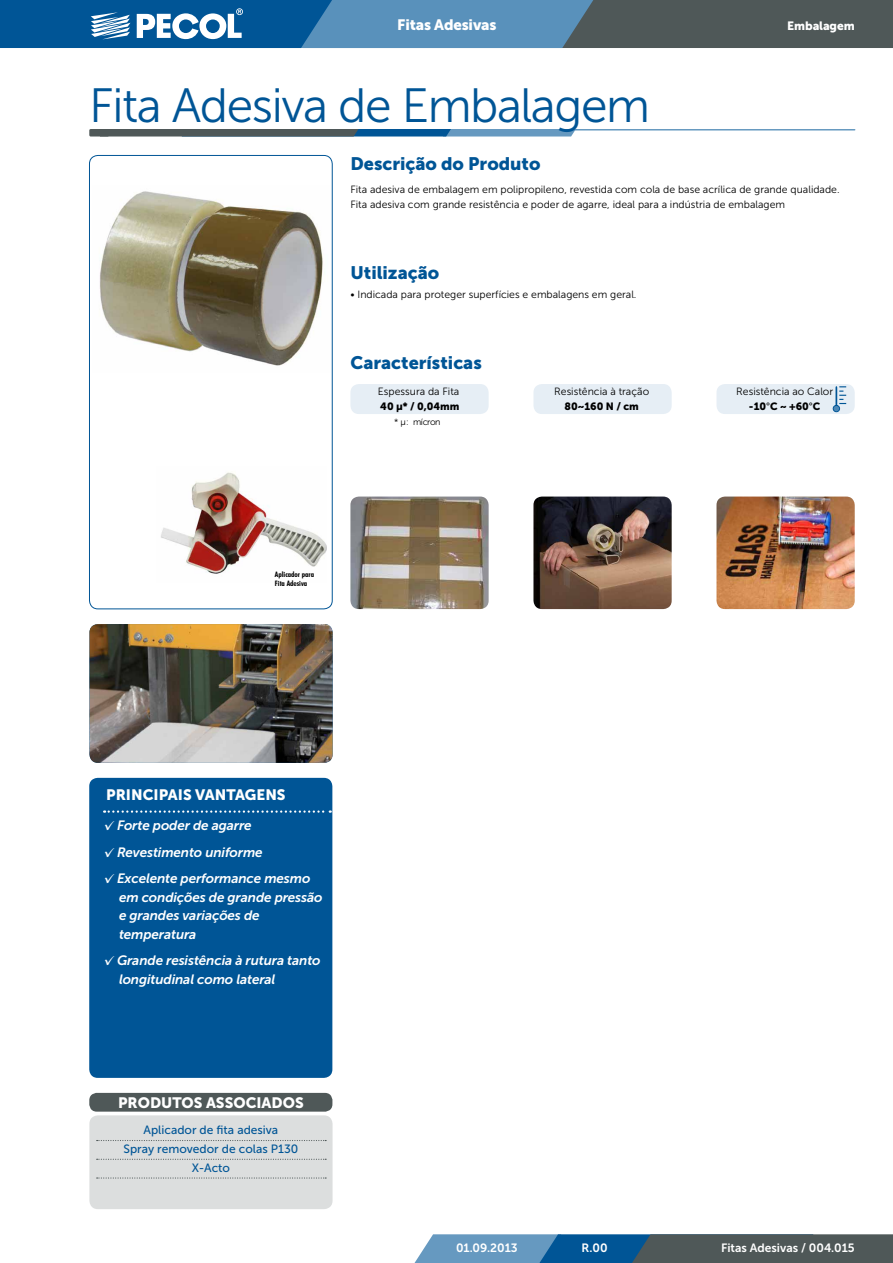
<style>
.page{position:relative;width:893px;height:1263px;background:#fff}
.page>*{position:absolute;margin:0;border:0;box-sizing:border-box;transform-origin:0 0}
.t1{font:48px "Museo Sans 300";letter-spacing:-.03em;color:#005596}
.t2{font:18px "Museo Sans 900";color:#005596}
.t3{font:15px "Museo Sans 900";color:#fff}
.t4{font:italic 13.5px/18.8px "Museo Sans 700";letter-spacing:-.01em;color:#fff}
.t5{font:12px/18.8px "Museo Sans 500";color:#005596;text-align:center}
.t6{font:12px "Museo Sans 700";color:#fff}
.t7{font:12px "Museo Sans 900";color:#fff}
.t8{font:10.5px/15px "Museo Sans 300";color:#000}
.t9{font:10.5px "Museo Sans 900";color:#000}
.t10{font:9px "Museo Sans 300";letter-spacing:-.04em;color:#000}
.t11{font:700 condensed 7.5px/9px "Futura BT";color:#000}
.s1{font-family:"Museo Sans 300"}
.s2{font-family:"PF Handbook Pro";font-style:normal}
</style>
<div class="page">
<svg style="left:0;top:0;width:893px;height:48px;background:#426f8f"></svg>
<svg style="left:414px;top:1234px;width:479px;height:29px;background:#4a6d83"></svg>
<div style="left:89px;top:778px;width:243px;height:300px;background:#005596;border-radius:9px"></div>
<img style="left:89px;top:624px;width:244px;height:139px">
<svg style="left:104px;top:810px;width:227px;height:3px"></svg>
<div style="left:89px;top:1093px;width:243px;height:19px;background:#4f5858;border-radius:8px"></div>
<div style="left:89px;top:1115px;width:244px;height:94px;background:#dcdede;border-radius:9px"></div>
<svg style="left:97px;top:1140px;width:229px;height:1px"></svg>
<svg style="left:97px;top:1159px;width:229px;height:1px"></svg>
<svg style="left:97px;top:1177px;width:229px;height:1px"></svg>
<div style="left:350px;top:384px;width:139px;height:30px;background:#e6eef5;border-radius:9px"></div>
<div style="left:533px;top:384px;width:139px;height:30px;background:#e6eef5;border-radius:9px"></div>
<div style="left:716px;top:384px;width:139px;height:30px;background:#e6eef5;border-radius:9px"></div>
<svg style="left:832px;top:386px;width:14px;height:26px"></svg>
<hr style="left:100px;top:129px;width:755px;height:1px;background:#6699c0">
<svg style="left:109px;top:129px;width:467px;height:7px;background:#466980"></svg>
<div style="left:89px;top:129px;width:20px;height:8px;background:#4f5858;border-radius:2px"></div>
<img style="left:99px;top:191px;width:224px;height:175px">
<div style="left:89px;top:155px;width:243px;height:454px;border:1px solid #005596;border-radius:9px"></div>
<img style="left:161px;top:472px;width:166px;height:102px">
<img style="left:350px;top:497px;width:139px;height:112px">
<img style="left:533px;top:497px;width:139px;height:112px">
<img style="left:716px;top:497px;width:139px;height:112px">
<h3 class="t3" style="left:397px;top:16px;width:101px">Fitas Adesivas</h3>
<h1 class="t1" style="left:89px;top:79px;width:562px">Fita Adesiva de Embalagem</h1>
<h2 class="t2" style="left:350px;top:154px;width:192px">Descrição do Produto</h2>
<p class="t7" style="left:787px;top:19px;width:69px">Embalagem</p>
<p class="t8" style="left:350px;top:182px;width:491px">Fita adesiva de embalagem em polipropileno, revestida com cola de base acrílica de grande qualidade.<br>Fita adesiva com grande resistência e poder de agarre, ideal para a indústria de embalagem</p>
<h2 class="t2" style="left:350px;top:262px;width:90px">Utilização</h2>
<p class="t8" style="left:350px;top:287px;width:288px">• Indicada para proteger superfícies e embalagens em geral.</p>
<h2 class="t2" style="left:350px;top:352px;width:133px">Características</h2>
<p class="t8" style="left:378px;top:384px;width:83px">Espessura da Fita</p>
<p class="t9" style="left:380px;top:401px;width:81px">40 µ* / 0,04mm</p>
<p class="t10" style="left:394px;top:417px;width:48px">* µ: mícron</p>
<p class="t11" style="left:275px;top:570px;width:41px">Aplicador para<br>Fita Adesiva</p>
<p class="t8" style="left:554px;top:384px;width:96px">Resistência à tração</p>
<p class="t9" style="left:565px;top:401px;width:76px">80~160 N / cm</p>
<p class="t8" style="left:736px;top:384px;width:98px">Resistência ao Calor</p>
<p class="t9" style="left:749px;top:401px;width:72px">-10<span class="s1">°</span>C ~ +60<span class="s1">°</span>C</p>
<h3 class="t3" style="left:106px;top:786px;width:181px">Principais vantagens</h3>
<p class="t4" style="left:104px;top:816px;width:149px"><span class="s2">✓</span> Forte poder de agarre</p>
<p class="t4" style="left:104px;top:842px;width:160px"><span class="s2">✓</span> Revestimento uniforme</p>
<p class="t4" style="left:119px;top:869px;width:205px;text-indent:-15px"><span class="s2">✓</span> Excelente performance mesmo em condições de grande pressão e grandes variações de temperatura</p>
<p class="t4" style="left:119px;top:951px;width:203px;text-indent:-15px"><span class="s2">✓</span> Grande resistência à rutura tanto longitudinal como lateral</p>
<h3 class="t3" style="left:118px;top:1094px;width:187px">produtos associados</h3>
<p class="t5" style="left:124px;top:1121px;width:176px">Aplicador de fita adesiva<br>Spray removedor de colas P130<br>X-Acto</p>
<p class="t6" style="left:456px;top:1241px;width:63px">01.09.2013</p>
<p class="t6" style="left:582px;top:1241px;width:27px">R.00</p>
<p class="t6" style="left:721px;top:1241px;width:135px">Fitas Adesivas / 004.015</p>
</div>
